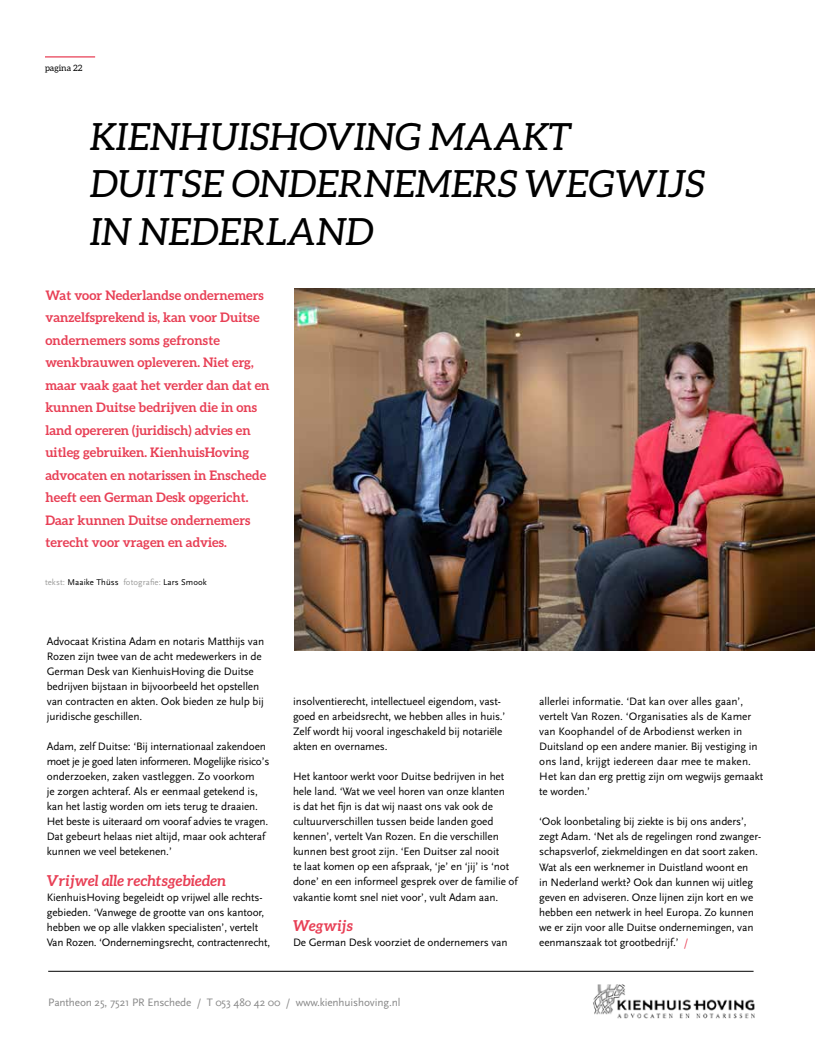
<style>
.page{position:relative;width:815px;height:1053px;background:#fff}
.page>*{position:absolute;margin:0;border:0;box-sizing:border-box;transform-origin:0 0}
.t1{font:italic 37.5px/47.5px "Aleo";letter-spacing:.01em;color:#000}
.t2{font:italic 700 15px "Aleo";letter-spacing:-.01em;color:#e83f55}
.t3{font:700 13.12px/22.5px "Aleo";color:#e83f55}
.t4{font:11.25px/15px "Scala Sans";letter-spacing:-.01em;color:#000}
.t5{font:11.25px "Scala Sans";letter-spacing:-.01em;color:#878787}
.t6{font:8.75px "Scala Sans";letter-spacing:.01em;color:#000}
.t7{font:8.75px "Aleo";color:#000}
.s1{color:#9d9d9c}
.s2{color:#e83f55}
</style>
<div class="page">
<img style="left:587px;top:971px;width:168px;height:48px">
<hr style="left:48px;top:970px;width:706px;height:1px;background:#000">
<img style="left:294px;top:289px;width:521px;height:362px">
<hr style="left:45px;top:56px;width:50px;height:1px;background:#e83f55">
<p class="t7" style="left:45px;top:63px;width:39px">pagina 22</p>
<h1 class="t1" style="left:90px;top:112px;width:616px">KIENHUISHOVING MAAKT<br>DUITSE ONDERNEMERS WEGWIJS<br>IN NEDERLAND</h1>
<p class="t3" style="left:45px;top:283px;width:226px">Wat voor Nederlandse ondernemers vanzelfsprekend is, kan voor Duitse ondernemers soms gefronste wenkbrauwen opleveren. Niet erg, maar vaak gaat het verder dan dat en kunnen Duitse bedrijven die in ons land opereren (juridisch) advies en uitleg gebruiken. KienhuisHoving advocaten en notarissen in Enschede heeft een German Desk opgericht.<br>Daar kunnen Duitse ondernemers terecht voor vragen en advies.</p>
<p class="t6" style="left:45px;top:577px;width:163px"><span class="s1">tekst:</span> Maaike Thüss <span class="s1">fotografie:</span> Lars Smook</p>
<p class="t4" style="left:47px;top:634px;width:219px">Advocaat Kristina Adam en notaris Matthijs van Rozen zijn twee van de acht medewerkers in de German Desk van KienhuisHoving die Duitse bedrijven bijstaan in bijvoorbeeld het opstellen van contracten en akten. Ook bieden ze hulp bij juridische geschillen.</p>
<p class="t4" style="left:47px;top:739px;width:224px">Adam, zelf Duitse: ‘Bij internationaal zakendoen moet je je goed laten informeren. Mogelijke risico’s onderzoeken, zaken vastleggen. Zo voorkom<br>je zorgen achteraf. Als er eenmaal getekend is, kan het lastig worden om iets terug te draaien.<br>Het beste is uiteraard om vooraf advies te vragen.<br>Dat gebeurt helaas niet altijd, maar ook achteraf kunnen we veel betekenen.’</p>
<h2 class="t2" style="left:47px;top:871px;width:181px">Vrijwel alle rechtsgebieden</h2>
<p class="t4" style="left:47px;top:889px;width:225px">KienhuisHoving begeleidt op vrijwel alle rechts&shy;gebieden. ‘Vanwege de grootte van ons kantoor, hebben we op alle vlakken specialisten’, vertelt Van Rozen. ‘Ondernemingsrecht, contractenrecht,</p>
<p class="t4" style="left:293px;top:694px;width:214px">insolventierecht, intellectueel eigendom, vast&shy;goed en arbeidsrecht, we hebben alles in huis.’ Zelf wordt hij vooral ingeschakeld bij notariële akten en overnames.</p>
<p class="t4" style="left:293px;top:769px;width:226px">Het kantoor werkt voor Duitse bedrijven in het hele land. ‘Wat we veel horen van onze klanten<br>is dat het fijn is dat wij naast ons vak ook de cultuurverschillen tussen beide landen goed kennen’, vertelt Van Rozen. En die verschillen kunnen best groot zijn. ‘Een Duitser zal nooit<br>te laat komen op een afspraak, ‘je’ en ‘jij’ is ‘not done’ en een informeel gesprek over de familie of vakantie komt snel niet voor’, vult Adam aan.</p>
<h2 class="t2" style="left:293px;top:916px;width:62px">Wegwijs</h2>
<p class="t4" style="left:293px;top:934px;width:216px">De German Desk voorziet de ondernemers van</p>
<p class="t5" style="left:48px;top:995px;width:354px">Pantheon 25, 7521 PR Enschede / T 053 480 42 00 / www.kienhuishoving.nl</p>
<p class="t4" style="left:539px;top:694px;width:225px">allerlei informatie. ‘Dat kan over alles gaan’, vertelt Van Rozen. ‘Organisaties als de Kamer van Koophandel of de Arbodienst werken in Duitsland op een andere manier. Bij vestiging in ons land, krijgt iedereen daar mee te maken.<br>Het kan dan erg prettig zijn om wegwijs gemaakt te worden.’</p>
<p class="t4" style="left:539px;top:814px;width:223px">‘Ook loonbetaling bij ziekte is bij ons anders’, zegt Adam. ‘Net als de regelingen rond zwanger&shy;schapsverlof, ziekmeldingen en dat soort zaken.<br>Wat als een werknemer in Duistland woont en<br>in Nederland werkt? Ook dan kunnen wij uitleg geven en adviseren. Onze lijnen zijn kort en we hebben een netwerk in heel Europa. Zo kunnen we er zijn voor alle Duitse ondernemingen, van eenmanszaak tot grootbedrijf.’ <span class="s2">/</span></p>
</div>
